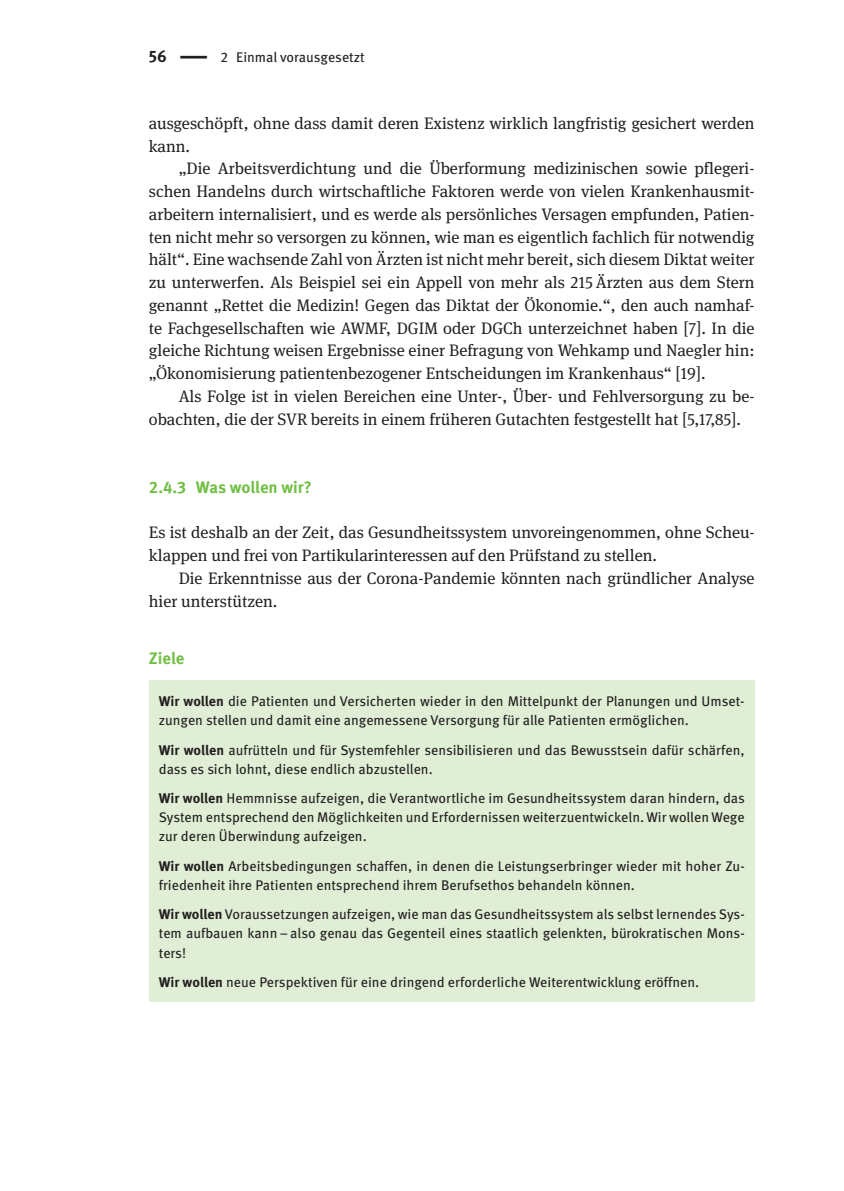
<style>
.page{position:relative;width:844px;height:1191px;background:#fff}
.page>*{position:absolute;margin:0;border:0;box-sizing:border-box;transform-origin:0 0}
.t1{font:16.62px/22.8px "DG Meta Serif Science";color:#231f20}
.t2{font:700 16.62px "DG Meta Science";letter-spacing:-.005em;color:#71bf44}
.t3{font:700 16.62px "DG Meta Science";color:#231f20}
.t4{font:14px/19.2px "DG Meta Science";color:#231f20}
.s1{font-weight:700}
</style>
<div class="page">
<div style="left:149px;top:680px;width:605px;height:321px;background:#dfeed4"></div>
<p class="t3" style="left:149px;top:43px;width:20px">56</p>
<p class="t4" style="left:220px;top:47px;width:146px">2 Einmal vorausgesetzt</p>
<p class="t1" style="left:149px;top:111px;width:607px">ausgeschöpft, ohne dass damit deren Existenz wirklich langfristig gesichert werden kann.</p>
<p class="t1" style="left:149px;top:157px;width:607px;text-align:justify;text-indent:30px">„Die Arbeitsverdichtung und die Überformung medizinischen sowie pflegeri&shy;schen Handelns durch wirtschaftliche Faktoren werde von vielen Krankenhausmit&shy;arbeitern internalisiert, und es werde als persönliches Versagen empfunden, Patien&shy;ten nicht mehr so versorgen zu können, wie man es eigentlich fachlich für notwendig hält“. Eine wachsende Zahl von Ärzten ist nicht mehr bereit, sich diesem Diktat weiter zu unterwerfen. Als Beispiel sei ein Appell von mehr als 215 Ärzten aus dem Stern genannt „Rettet die Medizin! Gegen das Diktat der Ökonomie.“, den auch namhaf&shy;te Fachgesellschaften wie AWMF, DGIM oder DGCh unterzeichnet haben [7]. In die gleiche Richtung weisen Ergebnisse einer Befragung von Wehkamp und Naegler hin: „Ökonomisierung patientenbezogener Entscheidungen im Krankenhaus“ [19].</p>
<p class="t1" style="left:149px;top:384px;width:607px;text-indent:30px">Als Folge ist in vielen Bereichen eine Unter-, Über- und Fehlversorgung zu be&shy;obachten, die der SVR bereits in einem früheren Gutachten festgestellt hat [5,17,85].</p>
<p class="t2" style="left:149px;top:474px;width:164px">2.4.3 Was wollen wir?</p>
<p class="t1" style="left:149px;top:521px;width:607px">Es ist deshalb an der Zeit, das Gesundheitssystem unvoreingenommen, ohne Scheu&shy;klappen und frei von Partikularinteressen auf den Prüfstand zu stellen.</p>
<p class="t1" style="left:149px;top:566px;width:607px;text-indent:30px">Die Erkenntnisse aus der Corona-Pandemie könnten nach gründlicher Analyse hier unterstützen.</p>
<p class="t2" style="left:149px;top:644px;width:37px">Ziele</p>
<p class="t4" style="left:159px;top:691px;width:587px"><span class="s1">Wir wollen</span> die Patienten und Versicherten wieder in den Mittelpunkt der Planungen und Umset&shy;zungen stellen und damit eine angemessene Versorgung für alle Patienten ermöglichen.</p>
<p class="t4" style="left:159px;top:739px;width:587px"><span class="s1">Wir wollen</span> aufrütteln und für Systemfehler sensibilisieren und das Bewusstsein dafür schärfen, dass es sich lohnt, diese endlich abzustellen.</p>
<p class="t4" style="left:159px;top:788px;width:587px;text-align:justify"><span class="s1">Wir wollen</span> Hemmnisse aufzeigen, die Verantwortliche im Gesundheitssystem daran hindern, das System entsprechend den Möglichkeiten und Erfordernissen weiterzuentwickeln. Wir wollen Wege zur deren Überwindung aufzeigen.</p>
<p class="t4" style="left:159px;top:855px;width:587px"><span class="s1">Wir wollen</span> Arbeitsbedingungen schaffen, in denen die Leistungserbringer wieder mit hoher Zu&shy;friedenheit ihre Patienten entsprechend ihrem Berufsethos behandeln können.</p>
<p class="t4" style="left:159px;top:904px;width:587px;text-align:justify"><span class="s1">Wir wollen</span> Voraussetzungen aufzeigen, wie man das Gesundheitssystem als selbst lernendes Sys&shy;tem aufbauen kann – also genau das Gegenteil eines staatlich gelenkten, bürokratischen Mons&shy;ters!</p>
<p class="t4" style="left:159px;top:972px;width:542px"><span class="s1">Wir wollen</span> neue Perspektiven für eine dringend erforderliche Weiterentwicklung eröffnen.</p>
</div>
